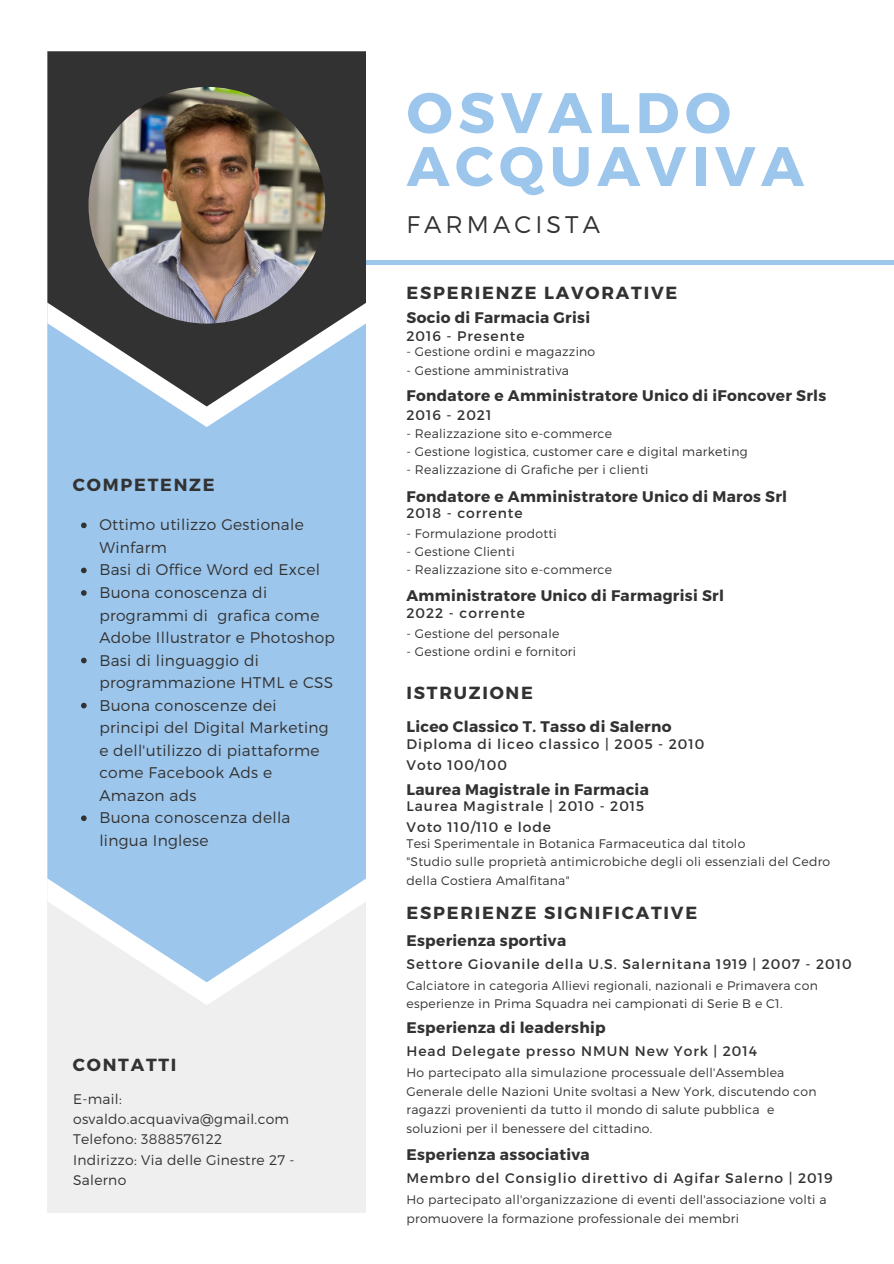
<style>
.page{position:relative;width:894px;height:1264px;background:#fff}
.page>*{position:absolute;margin:0;border:0;box-sizing:border-box;transform-origin:0 0}
.t1{font:700 57px "Montserrat";letter-spacing:.1em;color:#9dc6ec}
.t2{font:700 55.5px "Montserrat";letter-spacing:.1em;color:#9dc6ec}
.t3{font:300 24px "Montserrat";letter-spacing:.17em;color:#323232}
.t4{font:700 17.55px "Montserrat";letter-spacing:.1em;color:#323232}
.t5{font:300 15.45px/22.5px "Montserrat";letter-spacing:.02em;color:#323232}
.t6{font:700 15.3px "Montserrat";letter-spacing:.02em;color:#323232}
.t7{font:300 13.95px/20.2px "Montserrat";letter-spacing:.02em;color:#323232}
.t8{font:13.8px/20.9px "Montserrat";letter-spacing:.07em;color:#323232}
.t9{font:300 12.45px/18.6px "Montserrat";letter-spacing:.02em;color:#323232}
</style>
<div class="page">
<div style="left:47px;top:51px;width:319px;height:1161px;background:#efefef"></div>
<svg style="left:171px;top:981px;width:72px;height:24px;fill:#fcfcfc"></svg>
<svg style="left:47px;top:426px;width:319px;height:555px;background:#a5caec"></svg>
<svg style="left:47px;top:406px;width:319px;height:20px;background:#a7ccee"></svg>
<svg style="left:47px;top:51px;width:319px;height:355px;background:#545a60"></svg>
<svg style="left:81px;top:522px;width:6px;height:6px"></svg>
<svg style="left:81px;top:567px;width:6px;height:6px"></svg>
<svg style="left:81px;top:590px;width:6px;height:5px"></svg>
<svg style="left:81px;top:657px;width:6px;height:6px"></svg>
<svg style="left:81px;top:702px;width:6px;height:6px"></svg>
<svg style="left:81px;top:815px;width:6px;height:6px"></svg>
<div style="left:366px;top:260px;width:527px;height:5px;background:#9dc6ec"></div>
<img style="left:88px;top:87px;width:237px;height:236px;border-radius:50%">
<h3 class="t4" style="left:73px;top:473px;width:143px">COMPETENZE</h3>
<p class="t5" style="left:99px;top:513px;width:237px">Ottimo utilizzo Gestionale<br>Winfarm<br>Basi di Office Word ed Excel<br>Buona conoscenza di programmi di grafica come<br>Adobe Illustrator e Photoshop<br>Basi di linguaggio di programmazione HTML e CSS<br>Buona conoscenze dei principi del Digital Marketing e dell'utilizzo di piattaforme come Facebook Ads e<br>Amazon ads<br>Buona conoscenza della lingua Inglese</p>
<h3 class="t4" style="left:73px;top:1053px;width:105px">CONTATTI</h3>
<p class="t7" style="left:73px;top:1087px;width:223px">E-mail: osvaldo.acquaviva@gmail.com<br>Telefono: 3888576122<br>Indirizzo: Via delle Ginestre 27 -<br>Salerno</p>
<h1 class="t1" style="left:406px;top:76px;width:325px">OSVALDO</h1>
<h2 class="t2" style="left:406px;top:130px;width:398px">ACQUAVIVA</h2>
<h3 class="t3" style="left:406px;top:208px;width:195px">FARMACISTA</h3>
<h3 class="t4" style="left:406px;top:281px;width:272px">ESPERIENZE LAVORATIVE</h3>
<p class="t6" style="left:406px;top:308px;width:185px">Socio di Farmacia Grisi</p>
<p class="t8" style="left:406px;top:325px;width:120px">2016 - Presente</p>
<p class="t9" style="left:406px;top:342px;width:190px">- Gestione ordini e magazzino</p>
<p class="t9" style="left:406px;top:360px;width:164px">- Gestione amministrativa</p>
<p class="t6" style="left:406px;top:386px;width:421px">Fondatore e Amministratore Unico di iFoncover Srls</p>
<p class="t8" style="left:406px;top:404px;width:86px">2016 - 2021</p>
<p class="t9" style="left:406px;top:424px;width:207px">- Realizzazione sito e-commerce</p>
<p class="t9" style="left:406px;top:441px;width:342px">- Gestione logistica, customer care e digital marketing</p>
<p class="t9" style="left:406px;top:460px;width:243px">- Realizzazione di Grafiche per i clienti</p>
<p class="t6" style="left:406px;top:486px;width:382px">Fondatore e Amministratore Unico di Maros Srl</p>
<p class="t8" style="left:406px;top:502px;width:118px">2018 - corrente</p>
<p class="t9" style="left:406px;top:524px;width:152px">- Formulazione prodotti</p>
<p class="t9" style="left:406px;top:541px;width:110px">- Gestione Clienti</p>
<p class="t9" style="left:406px;top:560px;width:207px">- Realizzazione sito e-commerce</p>
<p class="t6" style="left:406px;top:585px;width:319px">Amministratore Unico di Farmagrisi Srl</p>
<p class="t8" style="left:406px;top:601px;width:120px">2022 - corrente</p>
<p class="t9" style="left:406px;top:623px;width:154px">- Gestione del personale</p>
<p class="t9" style="left:406px;top:642px;width:171px">- Gestione ordini e fornitori</p>
<h3 class="t4" style="left:406px;top:681px;width:128px">ISTRUZIONE</h3>
<p class="t6" style="left:406px;top:716px;width:266px">Liceo Classico T. Tasso di Salerno</p>
<p class="t8" style="left:406px;top:733px;width:299px">Diploma di liceo classico | 2005 - 2010<br>Voto 100/100</p>
<p class="t6" style="left:406px;top:779px;width:244px">Laurea Magistrale in Farmacia</p>
<p class="t8" style="left:406px;top:795px;width:239px">Laurea Magistrale | 2010 - 2015<br>Voto 110/110 e lode</p>
<p class="t9" style="left:406px;top:833px;width:425px">Tesi Sperimentale in Botanica Farmaceutica dal titolo<br>"Studio sulle proprietà antimicrobiche degli oli essenziali del Cedro della Costiera Amalfitana"</p>
<h3 class="t4" style="left:406px;top:901px;width:292px">ESPERIENZE SIGNIFICATIVE</h3>
<p class="t6" style="left:406px;top:930px;width:161px">Esperienza sportiva</p>
<p class="t8" style="left:406px;top:952px;width:446px">Settore Giovanile della U.S. Salernitana 1919 | 2007 - 2010</p>
<p class="t9" style="left:406px;top:975px;width:413px">Calciatore in categoria Allievi regionali, nazionali e Primavera con esperienze in Prima Squadra nei campionati di Serie B e C1.</p>
<p class="t6" style="left:406px;top:1017px;width:201px">Esperienza di leadership</p>
<p class="t8" style="left:406px;top:1040px;width:352px">Head Delegate presso NMUN New York | 2014</p>
<p class="t9" style="left:406px;top:1062px;width:411px">Ho partecipato alla simulazione processuale dell'Assemblea Generale delle Nazioni Unite svoltasi a New York, discutendo con ragazzi provenienti da tutto il mondo di salute pubblica e soluzioni per il benessere del cittadino.</p>
<p class="t6" style="left:406px;top:1144px;width:185px">Esperienza associativa</p>
<p class="t8" style="left:406px;top:1167px;width:427px">Membro del Consiglio direttivo di Agifar Salerno | 2019</p>
<p class="t9" style="left:406px;top:1189px;width:421px">Ho partecipato all'organizzazione di eventi dell'associazione volti a promuovere la formazione professionale dei membri</p>
</div>
